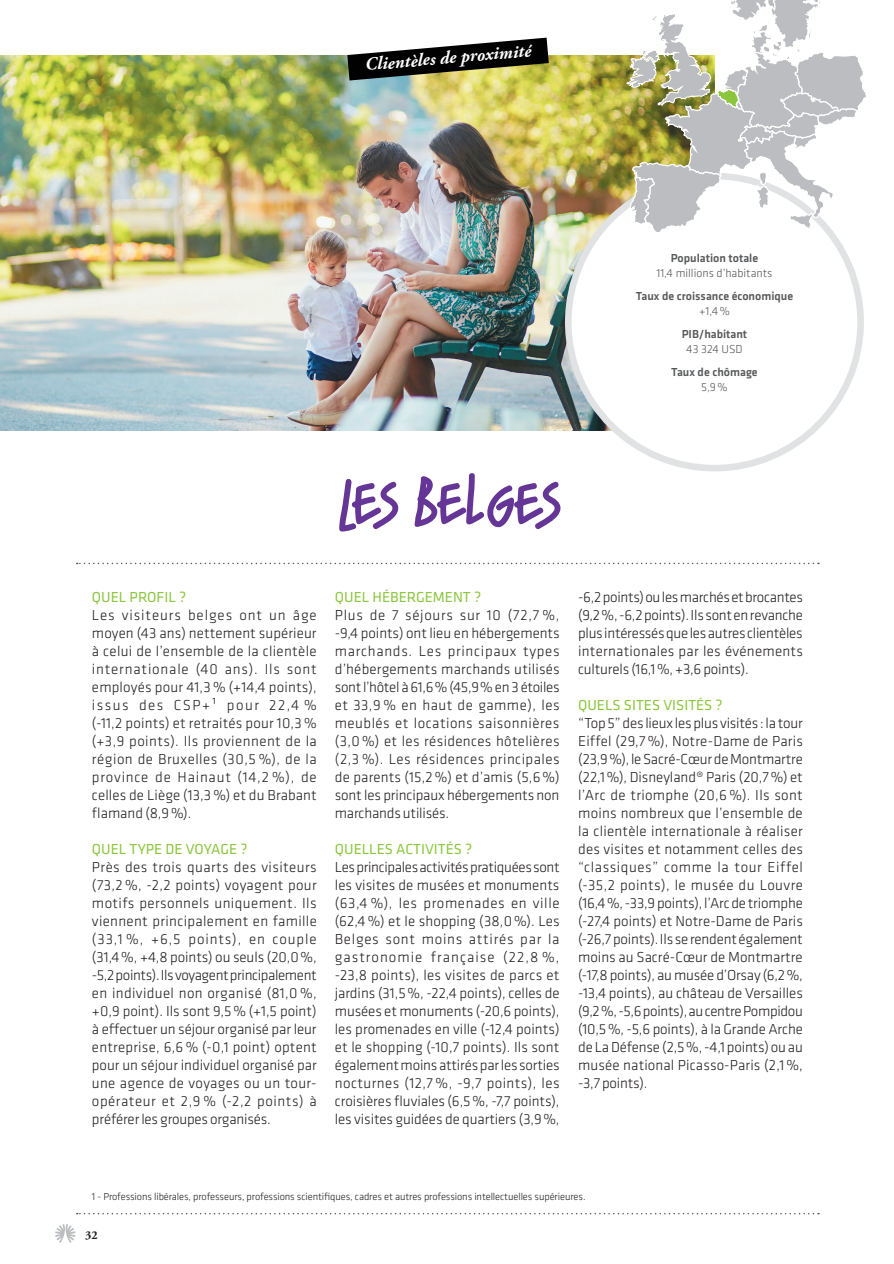
<style>
.page{position:relative;width:894px;height:1264px;background:#fff}
.page>*{position:absolute;margin:0;border:0;box-sizing:border-box;transform-origin:0 0}
.t1{font:italic 700 18px "Adobe Garamond Pro";color:#fff}
.t2{font:300 15px/18px "Klavika Basic";letter-spacing:-.005em;color:#231f20;text-align:justify}
.t3{font:15px "Klavika Basic";color:#8bc63e}
.t4{font:500 12px "Klavika Basic";color:#57585a}
.t5{font:300 12px "Klavika Basic";color:#57585a}
.t6{font:700 12px "Adobe Garamond Pro";color:#231f20}
.t7{font:300 10.5px "Klavika Basic";letter-spacing:-.01em;color:#231f20}
</style>
<div class="page">
<img style="left:0;top:55px;width:615px;height:375px">
<svg style="left:339px;top:479px;width:60px;height:53px"></svg>
<img style="left:411px;top:88px;width:152px;height:442px">
<svg style="left:77px;top:1213px;width:741px;height:1px"></svg>
<div style="left:568px;top:176px;width:292px;height:292px;background:#fff;border-radius:50%"></div>
<svg style="left:77px;top:563px;width:741px;height:1px"></svg>
<svg style="left:603px;top:0;width:263px;height:233px"></svg>
<svg style="left:347px;top:38px;width:201px;height:42px"></svg>
<svg style="left:55px;top:1224px;width:20px;height:19px"></svg>
<p class="t1" style="left:364px;top:54px;width:168px;rotate:-5deg">Clientèles de proximité</p>
<p class="t4" style="left:670px;top:250px;width:89px">Population totale</p>
<p class="t5" style="left:656px;top:266px;width:117px">11,4 millions d’habitants</p>
<p class="t4" style="left:635px;top:288px;width:159px">Taux de croissance économique</p>
<p class="t5" style="left:698px;top:304px;width:32px">+1,4%</p>
<p class="t4" style="left:681px;top:326px;width:67px">PIB/habitant</p>
<p class="t5" style="left:686px;top:342px;width:58px">43 324 USD</p>
<p class="t4" style="left:671px;top:364px;width:88px">Taux de chômage</p>
<p class="t5" style="left:700px;top:380px;width:28px">5,9%</p>
<p class="t3" style="left:92px;top:587px;width:96px">QUEL PROFIL ?</p>
<p class="t2" style="left:92px;top:606px;width:226px">Les visiteurs belges ont un âge moyen (43 ans) nettement supérieur à celui de l’ensemble de la clientèle internationale (40 ans). Ils sont employés pour 41,3 % (+14,4 points), issus des CSP+¹ pour 22,4 % (-11,2 points) et retraités pour 10,3 % (+3,9 points). Ils proviennent de la région de Bruxelles (30,5 %), de la province de Hainaut (14,2 %), de celles de Liège (13,3%) et du Brabant flamand (8,9%).</p>
<p class="t3" style="left:92px;top:839px;width:157px">QUEL TYPE DE VOYAGE ?</p>
<p class="t2" style="left:92px;top:858px;width:226px">Près des trois quarts des visiteurs (73,2 %, -2,2 points) voyagent pour motifs personnels uniquement. Ils viennent principalement en famille (33,1 %, +6,5 points), en couple (31,4%, +4,8 points) ou seuls (20,0%, -5,2 points). Ils voyagent principalement en individuel non organisé (81,0 %, +0,9 point). Ils sont 9,5% (+1,5 point) à effectuer un séjour organisé par leur entreprise, 6,6 % (-0,1 point) optent pour un séjour individuel organisé par une agence de voyages ou un tour&shy;opérateur et 2,9 % (-2,2 points) à préférer les groupes organisés.</p>
<p class="t3" style="left:335px;top:587px;width:148px">QUEL HÉBERGEMENT ?</p>
<p class="t2" style="left:335px;top:606px;width:226px">Plus de 7 séjours sur 10 (72,7 %, -9,4 points) ont lieu en hébergements marchands. Les principaux types d’hébergements marchands utilisés sont l’hôtel à 61,6% (45,9% en 3 étoiles et 33,9 % en haut de gamme), les meublés et locations saisonnières (3,0 %) et les résidences hôtelières (2,3 %). Les résidences principales de parents (15,2 %) et d’amis (5,6 %) sont les principaux hébergements non marchands utilisés.</p>
<p class="t3" style="left:335px;top:839px;width:139px">QUELLES ACTIVITÉS ?</p>
<p class="t2" style="left:335px;top:858px;width:226px">Les principales activités pratiquées sont les visites de musées et monuments (63,4 %), les promenades en ville (62,4 %) et le shopping (38,0%). Les Belges sont moins attirés par la gastronomie française (22,8 %, -23,8 points), les visites de parcs et jardins (31,5%, -22,4 points), celles de musées et monuments (-20,6 points), les promenades en ville (-12,4 points) et le shopping (-10,7 points). Ils sont également moins attirés par les sorties nocturnes (12,7 %, -9,7 points), les croisières fluviales (6,5%, -7,7 points), les visites guidées de quartiers (3,9%,</p>
<p class="t2" style="left:578px;top:588px;width:226px">-6,2 points) ou les marchés et brocantes (9,2%, -6,2 points). Ils sont en revanche plus intéressés que les autres clientèles internationales par les événements culturels (16,1%, +3,6 points).</p>
<p class="t3" style="left:578px;top:695px;width:146px">QUELS SITES VISITÉS ?</p>
<p class="t2" style="left:578px;top:714px;width:226px">“Top 5” des lieux les plus visités : la tour Eiffel (29,7 %), Notre-Dame de Paris (23,9%), le Sacré-Cœur de Montmartre (22,1%), Disneyland® Paris (20,7%) et l’Arc de triomphe (20,6 %). Ils sont moins nombreux que l’ensemble de la clientèle internationale à réaliser des visites et notamment celles des “classiques” comme la tour Eiffel (-35,2 points), le musée du Louvre (16,4%, -33,9 points), l’Arc de triomphe (-27,4 points) et Notre-Dame de Paris (-26,7 points). Ils se rendent également moins au Sacré-Cœur de Montmartre (-17,8 points), au musée d’Orsay (6,2%, -13,4 points), au château de Versailles (9,2%, -5,6 points), au centre Pompidou (10,5%, -5,6 points), à la Grande Arche de La Défense (2,5%, -4,1 points) ou au musée national Picasso-Paris (2,1 %, -3,7 points).</p>
<p class="t7" style="left:92px;top:1190px;width:495px">1 - Professions libérales, professeurs, professions scientifiques, cadres et autres professions intellectuelles supérieures.</p>
<p class="t6" style="left:85px;top:1228px;width:14px">32</p>
</div>
